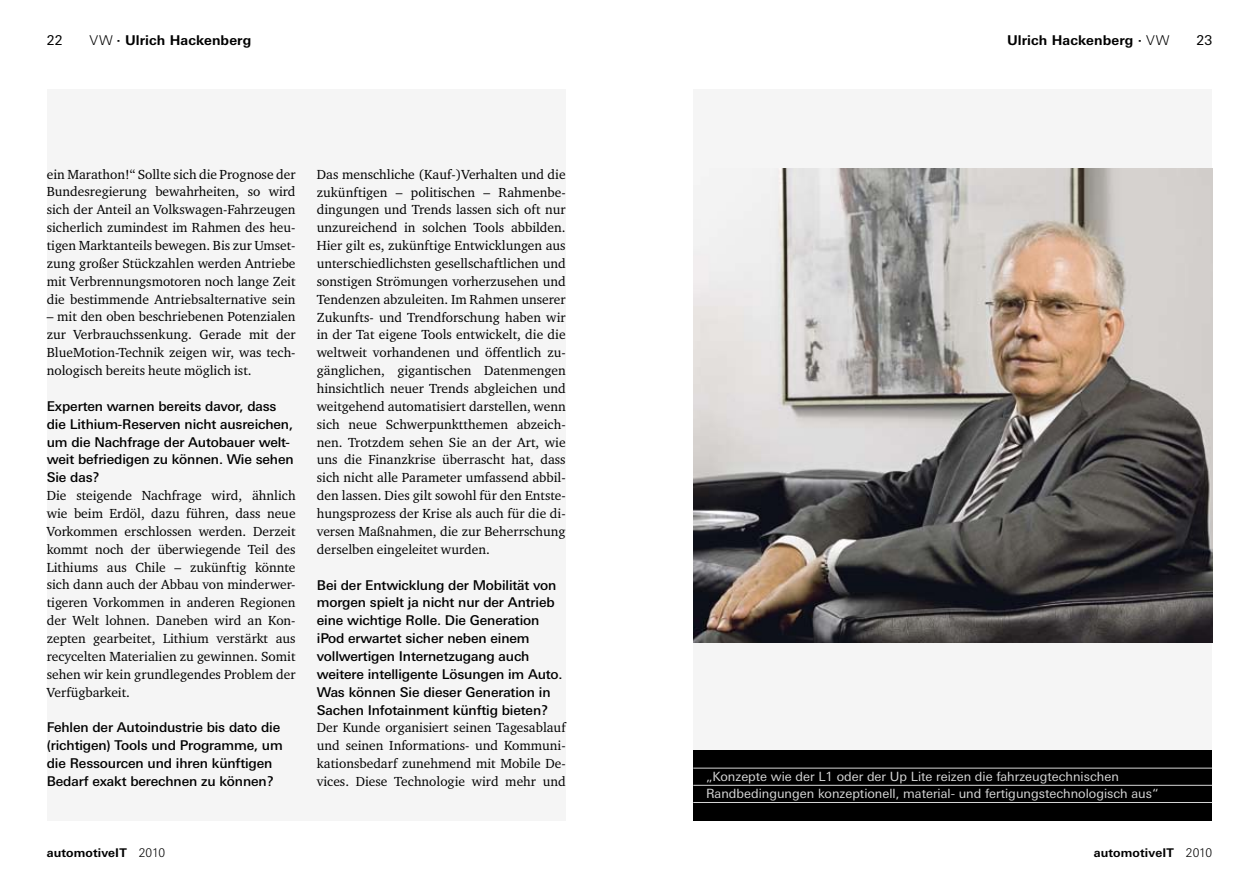
<style>
.page{position:relative;width:1259px;height:893px;background:#fff}
.page>*{position:absolute;margin:0;border:0;box-sizing:border-box;transform-origin:0 0}
.t1{font:13.5px/17.9px "Charter ITC";color:#000;text-align:justify}
.t2{font:500 13.5px/17.9px "LT Univers Basic";letter-spacing:-.01em;color:#000}
.t3{font:700 13.5px "LT Univers Basic";letter-spacing:.01em;color:#000}
.t4{font:13.5px "LT Univers Basic";color:#000}
.t5{font:12.75px/17.1px "LT Univers Basic";color:#d6d6d6}
.t6{font:700 12px "LT Univers Basic";letter-spacing:.01em;color:#000}
.s1{font-weight:300}
.s2{font-family:"LT Univers Basic";font-weight:500}
.s3{font-family:"Charter ITC";font-weight:400}
</style>
<div class="page">
<div style="left:47px;top:89px;width:519px;height:732px;background:#f5f5f5"></div>
<div style="left:693px;top:89px;width:519px;height:732px;background:#f5f5f5"></div>
<img style="left:693px;top:168px;width:519px;height:475px">
<div style="left:693px;top:750px;width:519px;height:71px;background:#000"></div>
<hr style="left:693px;top:768px;width:519px;height:1px;background:#d6d6d6">
<hr style="left:693px;top:785px;width:519px;height:1px;background:#d6d6d6">
<hr style="left:693px;top:802px;width:519px;height:1px;background:#d6d6d6">
<p class="t4" style="left:47px;top:32px;width:17px">22</p>
<p class="t3" style="left:90px;top:32px;width:163px"><span class="s1">VW</span> · Ulrich Hackenberg</p>
<p class="t3" style="left:1007px;top:32px;width:164px">Ulrich Hackenberg · <span class="s1">VW</span></p>
<p class="t4" style="left:1196px;top:32px;width:17px">23</p>
<p class="t1" style="left:47px;top:165px;width:250px">ein Marathon!“ Sollte sich die Prognose der Bundesregierung bewahrheiten, so wird sich der Anteil an Volkswagen-Fahrzeugen sicherlich zumindest im Rahmen des heu&shy;tigen Marktanteils bewegen. Bis zur Umset&shy;zung großer Stückzahlen werden Antriebe mit Verbrennungsmotoren noch lange Zeit die bestimmende Antriebsalternative sein</p>
<p class="t1" style="left:47px;top:308px;width:250px">– mit den oben beschriebenen Potenzialen zur Verbrauchssenkung. Gerade mit der BlueMotion-Technik zeigen wir, was tech&shy;nologisch bereits heute möglich ist.</p>
<p class="t1" style="left:47px;top:397px;width:250px;text-align:left"><span class="s2">Experten warnen bereits davor, dass die Lithium-Reserven nicht ausreichen, um die Nachfrage der Autobauer welt&shy;weit befriedigen zu können. Wie sehen Sie das?<br></span>Die steigende Nachfrage wird, ähnlich wie beim Erdöl, dazu führen, dass neue Vorkommen erschlossen werden. Derzeit kommt noch der überwiegende Teil des Lithiums aus Chile – zukünftig könnte sich dann auch der Abbau von minderwer&shy;tigeren Vorkommen in anderen Regionen der Welt lohnen. Daneben wird an Kon&shy;zepten gearbeitet, Lithium verstärkt aus recycelten Materialien zu gewinnen. Somit sehen wir kein grundlegendes Problem der Verfügbarkeit.</p>
<p class="t2" style="left:47px;top:719px;width:237px">Fehlen der Autoindustrie bis dato die (richtigen) Tools und Programme, um die Ressourcen und ihren künftigen Bedarf exakt berechnen zu können?</p>
<p class="t1" style="left:317px;top:165px;width:250px">Das menschliche (Kauf-)Verhalten und die zukünftigen – politischen – Rahmenbe&shy;dingungen und Trends lassen sich oft nur unzureichend in solchen Tools abbilden.<br>Hier gilt es, zukünftige Entwicklungen aus unterschiedlichsten gesellschaftlichen und sonstigen Strömungen vorherzusehen und Tendenzen abzuleiten. Im Rahmen unserer Zukunfts- und Trendforschung haben wir in der Tat eigene Tools entwickelt, die die weltweit vorhandenen und öffentlich zu&shy;gänglichen, gigantischen Datenmengen hinsichtlich neuer Trends abgleichen und weitgehend automatisiert darstellen, wenn sich neue Schwerpunktthemen abzeich&shy;nen. Trotzdem sehen Sie an der Art, wie uns die Finanzkrise überrascht hat, dass sich nicht alle Parameter umfassend abbil&shy;den lassen. Dies gilt sowohl für den Entste&shy;hungsprozess der Krise als auch für die di&shy;versen Maßnahmen, die zur Beherrschung derselben eingeleitet wurden.</p>
<p class="t2" style="left:317px;top:576px;width:250px">Bei der Entwicklung der Mobilität von morgen spielt ja nicht nur der Antrieb eine wichtige Rolle. Die Generation iPod erwartet sicher neben einem vollwertigen Internetzugang auch weitere intelligente Lösungen im Auto.<br>Was können Sie dieser Generation in Sachen Infotainment künftig bieten?<br><span class="s3">Der Kunde organisiert seinen Tagesablauf und seinen Informations- und Kommuni&shy;kationsbedarf zunehmend mit Mobile De&shy;vices. Diese Technologie wird mehr und</span></p>
<p class="t5" style="left:706px;top:768px;width:454px">„Konzepte wie der L1 oder der Up Lite reizen die fahrzeugtechnischen<br>Randbedingungen konzeptionell, material- und fertigungstechnologisch aus“</p>
<p class="t6" style="left:47px;top:845px;width:120px">automotiveIT <span class="s1">2010</span></p>
<p class="t6" style="left:1094px;top:845px;width:120px">automotiveIT <span class="s1">2010</span></p>
</div>
